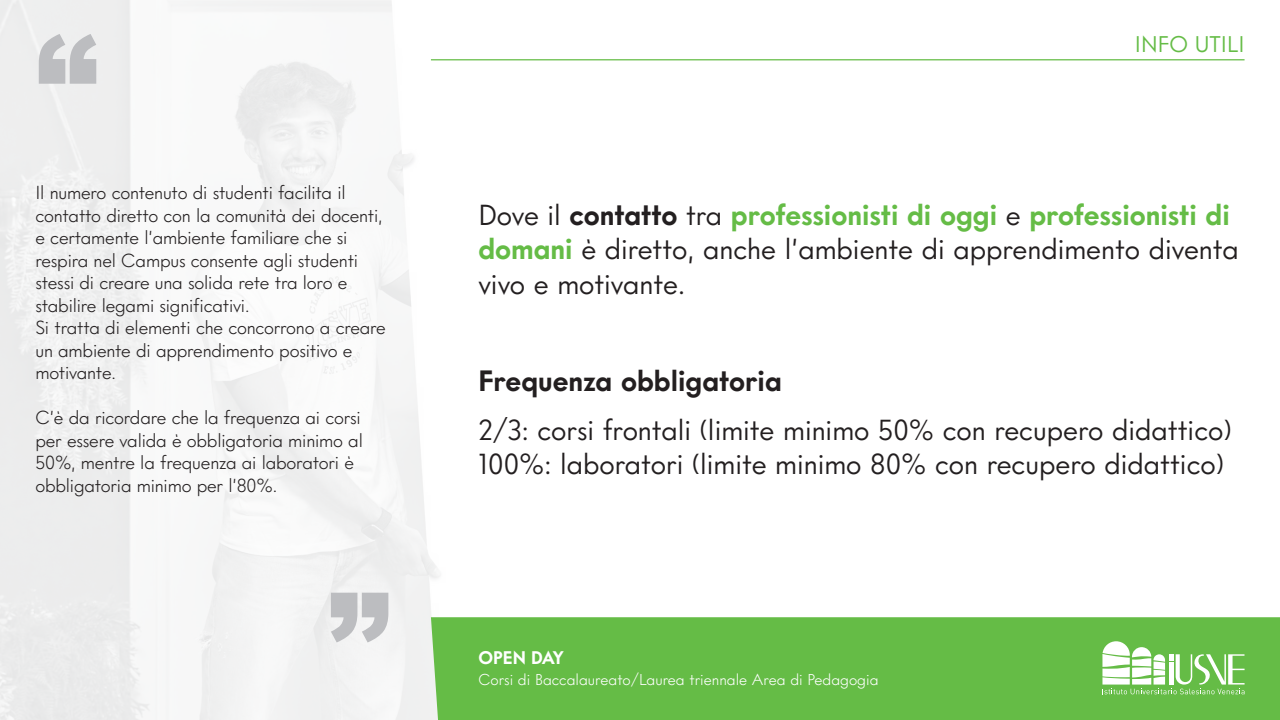
<style>
.page{position:relative;width:1280px;height:720px;background:#fff}
.page>*{position:absolute;margin:0;border:0;box-sizing:border-box;transform-origin:0 0}
.t1{font:900 125px "Arial";color:#bcbdc0}
.TXT{font:28.75px/34.5px "Intervogue";color:#231f20}
.TXT-2{font:700 28.75px "Intervogue";color:#231f20}
.t2{font:22.5px "Intervogue";color:#65bc46}
.TXT_DOCENTI{font:300 18.75px/22.5px "Intervogue";letter-spacing:-.01em;color:#231f20}
.t3{font:700 17.88px "Intervogue";color:#fff}
.t4{font:300 15.62px "Intervogue";color:#fff}
.s1{font-weight:700}
.s2{font-weight:700;color:#65bc46}
</style>
<div class="page">
<div style="left:431px;top:617px;width:849px;height:103px;background:#65bc46"></div>
<svg style="left:1102px;top:641px;width:143px;height:53px"></svg>
<hr style="left:431px;top:59px;width:814px;height:1px;background:#65bc46">
<h1 class="t1" style="left:35px;top:-10px;width:64px">“</h1>
<p class="TXT_DOCENTI" style="left:35px;top:181px;width:349px">Il numero contenuto di studenti facilita il contatto diretto con la comunità dei docenti, e certamente l’ambiente familiare che si respira nel Campus consente agli studenti stessi di creare una solida rete tra loro e stabilire legami significativi.</p>
<p class="TXT_DOCENTI" style="left:35px;top:316px;width:352px">Si tratta di elementi che concorrono a creare un ambiente di apprendimento positivo e motivante.</p>
<p class="TXT_DOCENTI" style="left:35px;top:406px;width:329px">C’è da ricordare che la frequenza ai corsi per essere valida è obbligatoria minimo al 50%, mentre la frequenza ai laboratori è obbligatoria minimo per l’80%.</p>
<h1 class="t1" style="left:328px;top:548px;width:64px">”</h1>
<p class="t2" style="left:1135px;top:30px;width:111px">INFO UTILI</p>
<p class="TXT" style="left:478px;top:197px;width:762px">Dove il <span class="s1">contatto</span> tra <span class="s2">professionisti di oggi</span> e <span class="s2">professionisti di domani</span> è diretto, anche l’ambiente di apprendimento diventa vivo e motivante.</p>
<p class="TXT-2" style="left:478px;top:363px;width:305px">Frequenza obbligatoria</p>
<p class="TXT" style="left:478px;top:412px;width:755px">2/3: corsi frontali (limite minimo 50% con recupero didattico)<br>100%: laboratori (limite minimo 80% con recupero didattico)</p>
<p class="t3" style="left:478px;top:647px;width:87px">OPEN DAY</p>
<p class="t4" style="left:478px;top:669px;width:402px">Corsi di Baccalaureato/Laurea triennale Area di Pedagogia</p>
</div>
